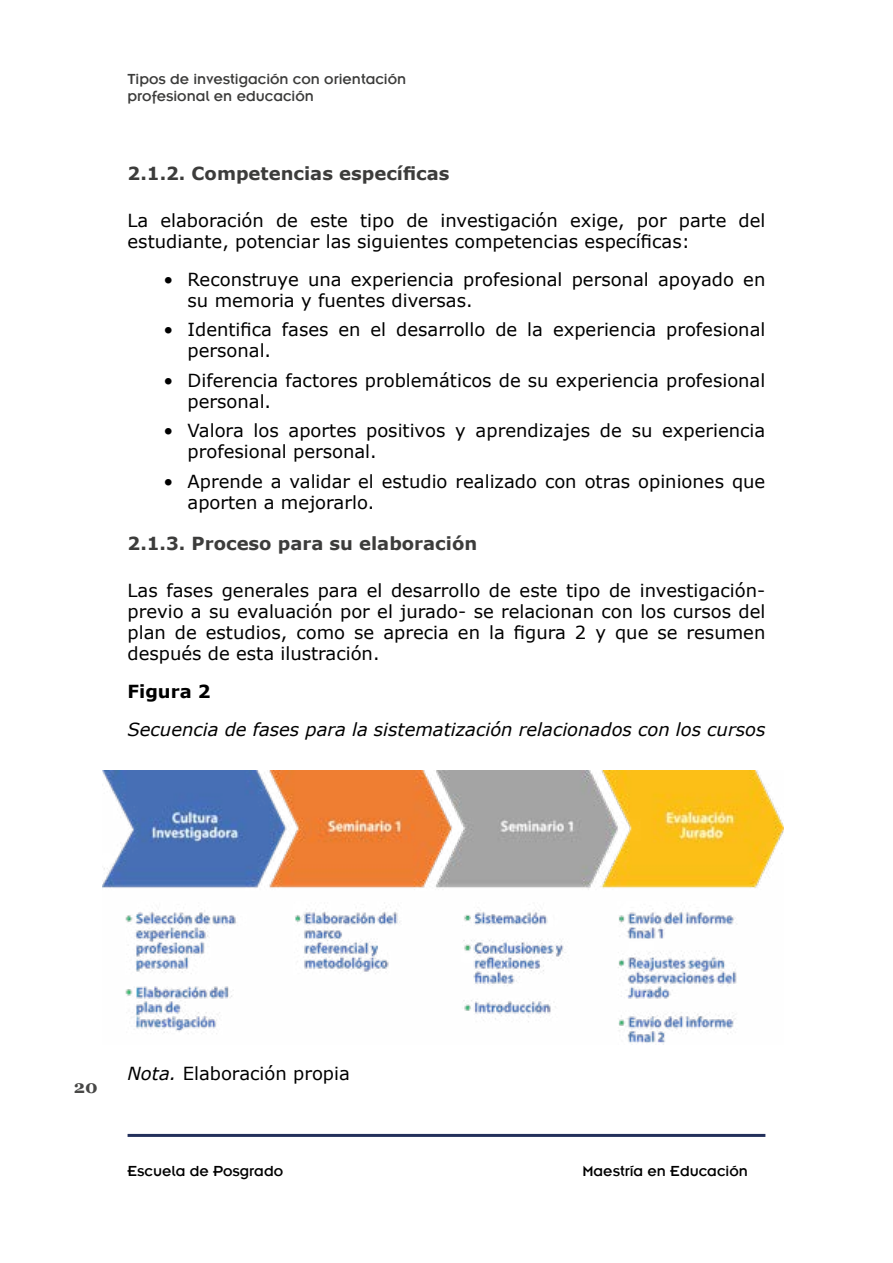
<style>
.page{position:relative;width:893px;height:1263px;background:#fff}
.page>*{position:absolute;margin:0;border:0;box-sizing:border-box;transform-origin:0 0}
.t1{font:18px/21px "Verdana";color:#000}
.t2{font:italic 18px "Verdana";color:#000}
.t3{font:700 18px "Verdana";color:#3c3c3b}
.t4{font:700 18px "Verdana";color:#000}
.t5{font:700 18px "Georgia";color:#474746}
.t6{font:15px/17.5px "Emblem";color:#3c3c3b}
.t7{font:15px "Emblem";color:#000}
.s1{font-style:italic}
</style>
<div class="page">
<hr style="left:128px;top:1134px;width:637px;height:3px;background:#23305b">
<img style="left:102px;top:770px;width:682px;height:273px">
<p class="t6" style="left:128px;top:70px;width:280px">Tipos de investigación con orientación profesional en educación</p>
<p class="t3" style="left:128px;top:161px;width:323px">2.1.2. Competencias específicas</p>
<p class="t1" style="left:128px;top:210px;width:639px">La elaboración de este tipo de investigación exige, por parte del estudiante, potenciar las siguientes competencias específicas:</p>
<p class="t1" style="left:188px;top:269px;width:579px;text-indent:-24px">• Reconstruye una experiencia profesional personal apoyado en su memoria y fuentes diversas.</p>
<p class="t1" style="left:188px;top:319px;width:579px;text-indent:-24px">• Identifica fases en el desarrollo de la experiencia profesional personal.</p>
<p class="t1" style="left:188px;top:370px;width:579px;text-indent:-24px">• Diferencia factores problemáticos de su experiencia profesional personal.</p>
<p class="t1" style="left:188px;top:420px;width:579px;text-indent:-24px">• Valora los aportes positivos y aprendizajes de su experiencia profesional personal.</p>
<p class="t1" style="left:188px;top:471px;width:579px;text-indent:-24px">• Aprende a validar el estudio realizado con otras opiniones que aporten a mejorarlo.</p>
<p class="t3" style="left:128px;top:531px;width:351px">2.1.3. Proceso para su elaboración</p>
<p class="t1" style="left:128px;top:579px;width:639px;text-align:justify">Las fases generales para el desarrollo de este tipo de investigación&shy;previo a su evaluación por el jurado- se relacionan con los cursos del plan de estudios, como se aprecia en la figura 2 y que se resumen después de esta ilustración.</p>
<p class="t4" style="left:128px;top:678px;width:85px">Figura 2</p>
<p class="t2" style="left:128px;top:717px;width:639px">Secuencia de fases para la sistematización relacionados con los cursos</p>
<p class="t5" style="left:74px;top:1075px;width:25px">20</p>
<p class="t1" style="left:128px;top:1062px;width:224px"><span class="s1">Nota.</span> Elaboración propia</p>
<p class="t7" style="left:128px;top:1163px;width:157px">Escuela de Posgrado</p>
<p class="t7" style="left:582px;top:1163px;width:167px">Maestría en Educación</p>
</div>
